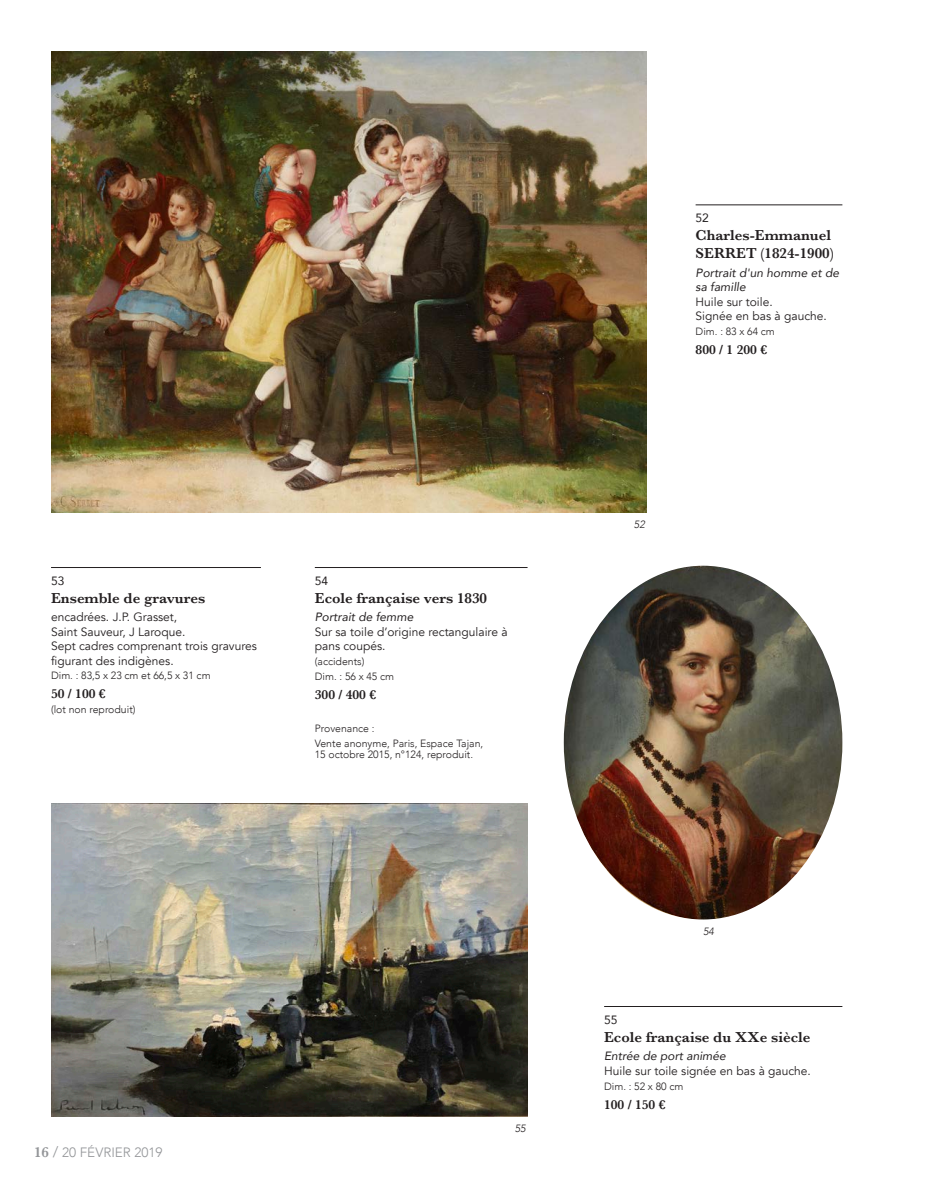
<style>
.page{position:relative;width:936px;height:1191px;background:#fff}
.page>*{position:absolute;margin:0;border:0;box-sizing:border-box;transform-origin:0 0}
.t1{font:600 15px/18px "Baskerville";color:#231f20}
.t2{font:600 13.5px "Baskerville";color:#231f20}
.t3{font:300 13.5px "Avenir";color:#939598}
.t4{font:12px/14.4px "Avenir";color:#231f20}
.t5{font:italic 12px/14.4px "Avenir";color:#231f20}
.t6{font:12px "Avenir";color:#231f20}
.t7{font:300 10.5px/14.7px "Avenir";color:#231f20}
.t8{font:italic 300 10.5px "Avenir";color:#231f20}
.s1{font-family:"Baskerville";font-weight:600;font-size:15px}
.s2{font-size:15px}
</style>
<div class="page">
<img style="left:51px;top:803px;width:476px;height:313px">
<hr style="left:604px;top:1006px;width:238px;height:1px;background:#231f20">
<hr style="left:315px;top:567px;width:212px;height:1px;background:#231f20">
<hr style="left:695px;top:205px;width:147px;height:1px;background:#231f20">
<img style="left:51px;top:51px;width:595px;height:462px">
<img style="left:563px;top:566px;width:279px;height:353px">
<hr style="left:51px;top:567px;width:210px;height:1px;background:#231f20">
<p class="t6" style="left:51px;top:573px;width:15px">53</p>
<p class="t1" style="left:51px;top:589px;width:156px">Ensemble de gravures</p>
<p class="t4" style="left:51px;top:610px;width:207px">encadrées. J.P. Grasset,<br>Saint Sauveur, J Laroque.<br>Sept cadres comprenant trois gravures figurant des indigènes.</p>
<p class="t7" style="left:51px;top:668px;width:161px">Dim. : 83,5 x 23 cm et 66,5 x 31 cm</p>
<p class="t2" style="left:51px;top:686px;width:56px">50 / 100 €</p>
<p class="t7" style="left:51px;top:702px;width:86px">(lot non reproduit)</p>
<p class="t6" style="left:315px;top:573px;width:15px">54</p>
<p class="t1" style="left:315px;top:589px;width:174px">Ecole française vers 1830</p>
<p class="t5" style="left:315px;top:610px;width:100px">Portrait de femme</p>
<p class="t4" style="left:315px;top:625px;width:194px">Sur sa toile d’origine rectangulaire à pans coupés.</p>
<p class="t7" style="left:315px;top:654px;width:81px">(accidents)<br>Dim. : 56 x 45 cm</p>
<p class="t2" style="left:315px;top:686px;width:63px">300 / 400 €</p>
<p class="t7" style="left:315px;top:722px;width:170px">Provenance :<br>Vente anonyme, Paris, Espace Tajan,</p>
<p class="t7" style="left:315px;top:747px;width:160px">15 octobre 2015, n°124, reproduit.</p>
<p class="t3" style="left:34px;top:1143px;width:130px"><span class="s1">16</span> <span class="s2">/</span> 20 FÉVRIER 2019</p>
<p class="t8" style="left:514px;top:1121px;width:12px">55</p>
<p class="t6" style="left:695px;top:210px;width:15px">52</p>
<p class="t1" style="left:695px;top:226px;width:140px">Charles-Emmanuel<br>SERRET (1824-1900)</p>
<p class="t5" style="left:695px;top:266px;width:145px">Portrait d'un homme et de sa famille</p>
<p class="t4" style="left:695px;top:294px;width:133px">Huile sur toile.<br>Signée en bas à gauche.</p>
<p class="t7" style="left:695px;top:324px;width:81px">Dim. : 83 x 64 cm</p>
<p class="t2" style="left:695px;top:341px;width:73px">800 / 1 200 €</p>
<p class="t8" style="left:634px;top:517px;width:12px">52</p>
<p class="t8" style="left:703px;top:924px;width:12px">54</p>
<p class="t6" style="left:604px;top:1011px;width:15px">55</p>
<p class="t1" style="left:604px;top:1027px;width:208px">Ecole française du XXe siècle</p>
<p class="t5" style="left:604px;top:1049px;width:123px">Entrée de port animée</p>
<p class="t4" style="left:604px;top:1063px;width:208px">Huile sur toile signée en bas à gauche.</p>
<p class="t7" style="left:604px;top:1078px;width:81px">Dim. : 52 x 80 cm</p>
<p class="t2" style="left:604px;top:1096px;width:63px">100 / 150 €</p>
</div>
